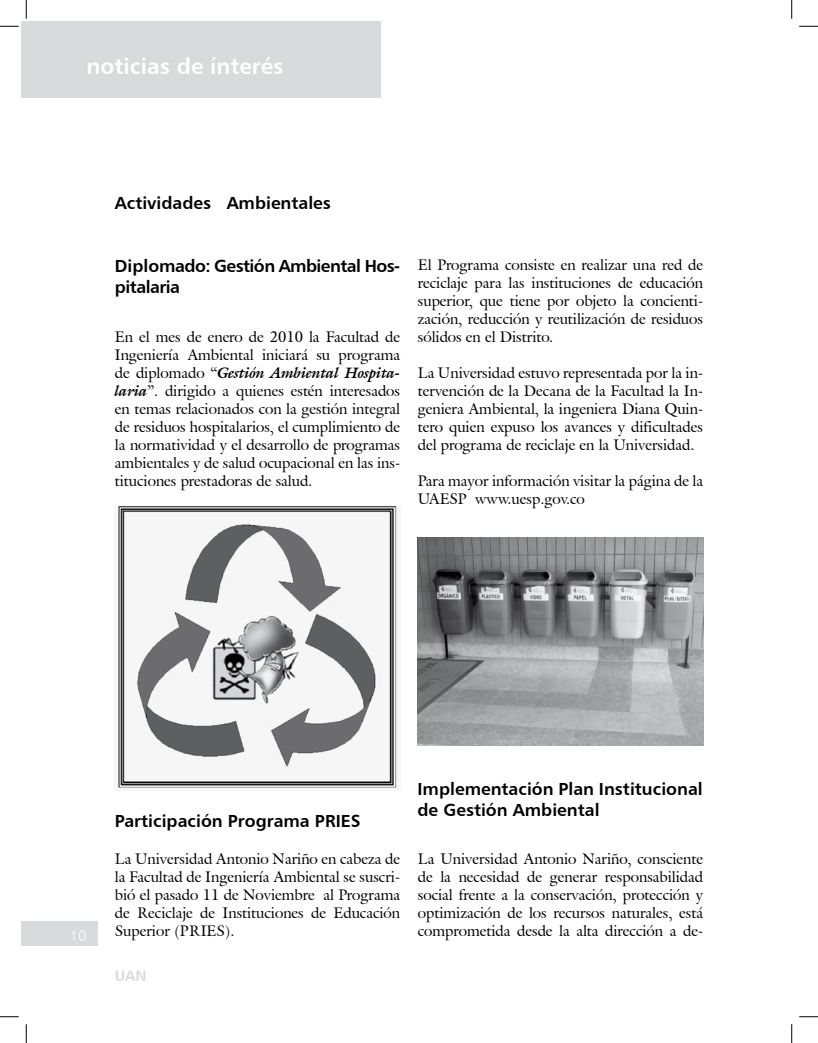
<style>
.page{position:relative;width:818px;height:1043px;background:#fff}
.page>*{position:absolute;margin:0;border:0;box-sizing:border-box;transform-origin:0 0}
.t1{font:22.5px "Humanist 777 BT Bold B";color:#fff}
.t2{font:17.5px/21px "Humanist 777 BT Bold B";color:#000}
.t3{font:17.5px/21px "Humanist 777 BT Bold B";letter-spacing:-.03em;color:#000}
.t4{font:15px/18px "Galliard IT Cby BT";color:#000;text-align:justify}
.t5{font:15px "Humanist 777 BT Bold B";color:#d9dadb}
.t6{font:15px "Humanist 777 BT Light B";color:#fff}
.s1{font-weight:700;font-style:italic}
</style>
<div class="page">
<div style="left:21px;top:21px;width:360px;height:76px;background:#d9dadb"></div>
<div style="left:21px;top:921px;width:76px;height:24px;background:#d9dadb"></div>
<img style="left:418px;top:537px;width:285px;height:208px">
<img style="left:118px;top:506px;width:279px;height:282px">
<svg style="left:0;top:25px;width:19px;height:2px"></svg>
<svg style="left:799px;top:25px;width:19px;height:2px"></svg>
<svg style="left:0;top:1016px;width:19px;height:1px"></svg>
<svg style="left:799px;top:1016px;width:19px;height:1px"></svg>
<svg style="left:25px;top:0;width:2px;height:19px"></svg>
<svg style="left:25px;top:1024px;width:2px;height:18px"></svg>
<svg style="left:791px;top:0;width:1px;height:19px"></svg>
<svg style="left:791px;top:1024px;width:1px;height:18px"></svg>
<h1 class="t1" style="left:86px;top:52px;width:198px">noticias de ínterés</h1>
<p class="t2" style="left:115px;top:192px;width:217px">Actividades Ambientales</p>
<p class="t3" style="left:115px;top:255px;width:287px">Diplomado: Gestión Ambiental Hos&shy;pitalaria</p>
<p class="t4" style="left:115px;top:327px;width:287px">En el mes de enero de 2010 la Facultad de Ingeniería Ambiental iniciará su programa de diplomado “<span class="s1">Gestión Ambiental Hospita&shy;laria</span>”. dirigido a quienes estén interesados en temas relacionados con la gestión integral de residuos hospitalarios, el cumplimiento de la normatividad y el desarrollo de programas ambientales y de salud ocupacional en las ins&shy;tituciones prestadoras de salud.</p>
<p class="t4" style="left:418px;top:255px;width:287px">El Programa consiste en realizar una red de reciclaje para las instituciones de educación superior, que tiene por objeto la concienti&shy;zación, reducción y reutilización de residuos sólidos en el Distrito.</p>
<p class="t4" style="left:418px;top:363px;width:287px">La Universidad estuvo representada por la in&shy;tervención de la Decana de la Facultad la In&shy;geniera Ambiental, la ingeniera Diana Quin&shy;tero quien expuso los avances y dificultades del programa de reciclaje en la Universidad.</p>
<p class="t4" style="left:418px;top:471px;width:287px">Para mayor información visitar la página de la<br>UAESP www.uesp.gov.co</p>
<p class="t6" style="left:70px;top:926px;width:18px">10</p>
<p class="t2" style="left:115px;top:809px;width:247px">Participación Programa PRIES</p>
<p class="t4" style="left:115px;top:849px;width:287px">La Universidad Antonio Nariño en cabeza de la Facultad de Ingeniería Ambiental se suscri&shy;bió el pasado 11 de Noviembre al Programa de Reciclaje de Instituciones de Educación Superior (PRIES).</p>
<p class="t5" style="left:115px;top:965px;width:33px">UAN</p>
<p class="t2" style="left:417px;top:778px;width:287px">Implementación Plan Institucional de Gestión Ambiental</p>
<p class="t4" style="left:418px;top:849px;width:287px">La Universidad Antonio Nariño, consciente de la necesidad de generar responsabilidad social frente a la conservación, protección y optimización de los recursos naturales, está comprometida desde la alta dirección a de-</p>
</div>
